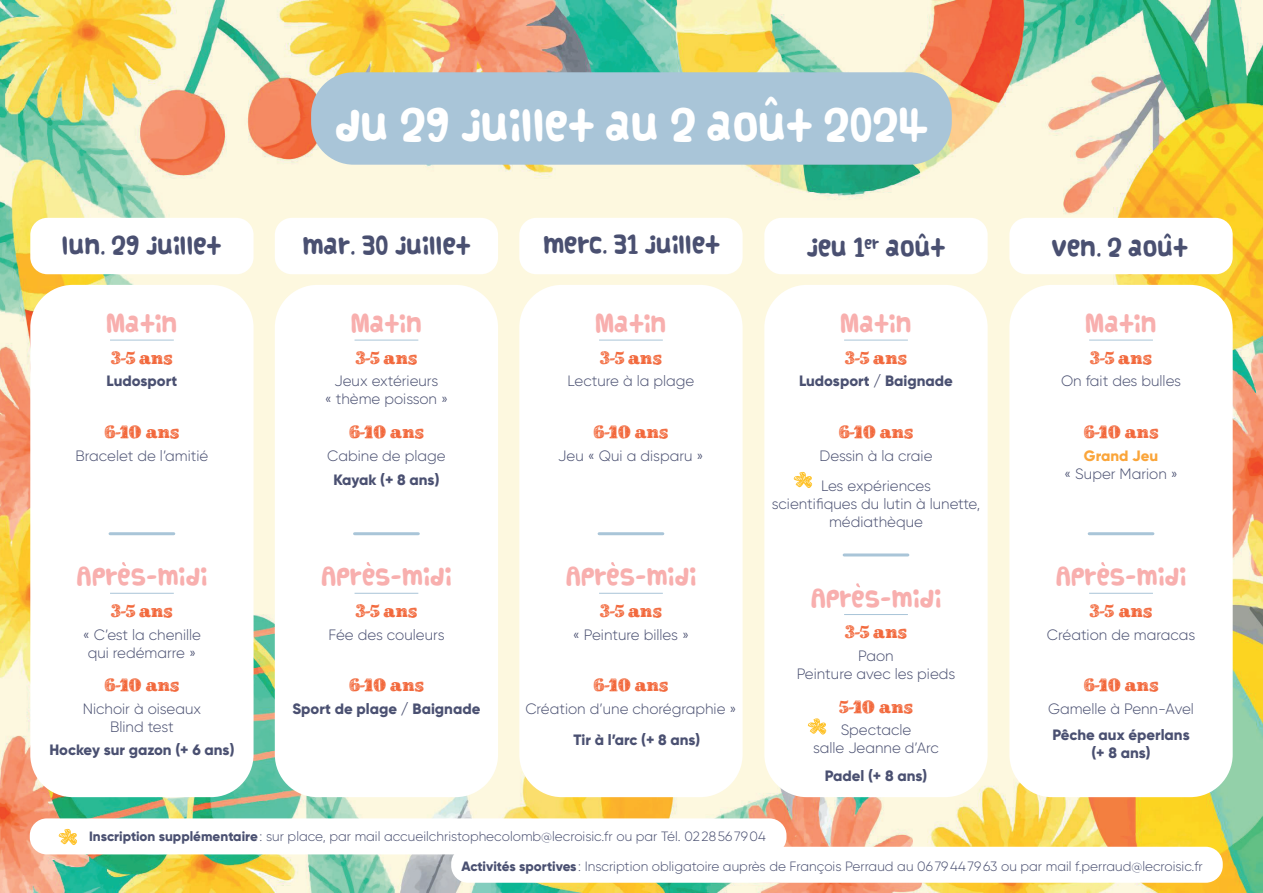
<style>
.page{position:relative;width:1263px;height:893px;background:#fff}
.page>*{position:absolute;margin:0;border:0;box-sizing:border-box;transform-origin:0 0}
.t1{font:51.3px "School Book New";color:#fec126}
.t2{font:34.5px "Vanilla";color:#fff}
.t3{font:19.5px "Vanilla";color:#f8afae}
.t4{font:19.5px "Vanilla";color:#4a5071}
.t5{font:18px "School Book New";color:#f2673a}
.t6{font:300 15px/18px "Gilroy";color:#4a5071;text-align:center}
.t7{font:800 15px/18px "Gilroy";color:#4a5071;text-align:center}
.t8{font:800 15px "Gilroy";color:#faa53a}
.t9{font:300 13.5px "Gilroy";color:#4a5071}
.s1{font-weight:800}
</style>
<div class="page">
<img style="left:0;top:0;width:1263px;height:893px">
<div style="left:30px;top:218px;width:224px;height:56px;background:#fff;border-radius:17px"></div>
<div style="left:275px;top:218px;width:223px;height:56px;background:#fff;border-radius:17px"></div>
<div style="left:519px;top:218px;width:223px;height:56px;background:#fff;border-radius:17px"></div>
<div style="left:764px;top:218px;width:224px;height:56px;background:#fff;border-radius:17px"></div>
<div style="left:1009px;top:218px;width:224px;height:56px;background:#fff;border-radius:17px"></div>
<div style="left:275px;top:285px;width:223px;height:512px;background:#fff;border-radius:43px"></div>
<div style="left:764px;top:285px;width:224px;height:512px;background:#fff;border-radius:43px"></div>
<div style="left:30px;top:285px;width:224px;height:512px;background:#fff;border-radius:43px"></div>
<div style="left:1009px;top:285px;width:224px;height:512px;background:#fff;border-radius:43px"></div>
<svg style="left:122px;top:562px;width:4px;height:4px"></svg>
<svg style="left:856px;top:583px;width:4px;height:4px"></svg>
<svg style="left:1101px;top:562px;width:4px;height:4px"></svg>
<hr style="left:355px;top:340px;width:63px;height:1px;background:#a9c5d8">
<hr style="left:110px;top:340px;width:64px;height:1px;background:#a9c5d8">
<hr style="left:844px;top:340px;width:64px;height:1px;background:#a9c5d8">
<hr style="left:1089px;top:340px;width:64px;height:1px;background:#a9c5d8">
<hr style="left:355px;top:593px;width:63px;height:1px;background:#a9c5d8">
<hr style="left:110px;top:593px;width:64px;height:1px;background:#a9c5d8">
<hr style="left:844px;top:614px;width:64px;height:1px;background:#a9c5d8">
<hr style="left:1089px;top:593px;width:64px;height:1px;background:#a9c5d8">
<hr style="left:355px;top:532px;width:63px;height:3px;background:#a9c5d8">
<hr style="left:110px;top:532px;width:64px;height:3px;background:#a9c5d8">
<hr style="left:844px;top:553px;width:64px;height:3px;background:#a9c5d8">
<hr style="left:1089px;top:532px;width:64px;height:3px;background:#a9c5d8">
<div style="left:311px;top:72px;width:641px;height:93px;background:#a9c5d8;border-radius:43px"></div>
<div style="left:519px;top:285px;width:223px;height:512px;background:#fff;border-radius:43px"></div>
<svg style="left:611px;top:562px;width:4px;height:4px"></svg>
<hr style="left:599px;top:340px;width:64px;height:1px;background:#a9c5d8">
<hr style="left:599px;top:593px;width:64px;height:1px;background:#a9c5d8">
<hr style="left:599px;top:532px;width:64px;height:3px;background:#a9c5d8">
<div style="left:30px;top:818px;width:756px;height:36px;background:#fff;border-radius:17px"></div>
<div style="left:451px;top:847px;width:772px;height:36px;background:#fff;border-radius:17px"></div>
<h2 class="t2" style="left:764px;top:95px;width:15px">^</h2>
<h2 class="t2" style="left:335px;top:106px;width:595px">du 29 juillet au 2 aout 2024</h2>
<h3 class="t4" style="left:918px;top:233px;width:9px">^</h3>
<h3 class="t4" style="left:1052px;top:237px;width:138px">ven. 2 aout^</h3>
<h3 class="t4" style="left:62px;top:235px;width:161px">lun. 29 juillet</h3>
<h3 class="t4" style="left:303px;top:235px;width:169px">mar. 30 juillet</h3>
<h3 class="t4" style="left:543px;top:234px;width:178px">merc. 31 juillet</h3>
<h3 class="t4" style="left:807px;top:237px;width:140px">jeu 1<sup>er</sup> aout</h3>
<h3 class="t3" style="left:106px;top:313px;width:73px">Matin</h3>
<h3 class="t3" style="left:351px;top:313px;width:73px">Matin</h3>
<h3 class="t3" style="left:840px;top:313px;width:73px">Matin</h3>
<h3 class="t3" style="left:1085px;top:313px;width:73px">Matin</h3>
<h3 class="t3" style="left:595px;top:313px;width:73px">Matin</h3>
<p class="t5" style="left:111px;top:348px;width:64px">3-5 ans</p>
<p class="t5" style="left:355px;top:348px;width:64px">3-5 ans</p>
<p class="t5" style="left:845px;top:348px;width:64px">3-5 ans</p>
<p class="t5" style="left:1090px;top:348px;width:64px">3-5 ans</p>
<p class="t5" style="left:600px;top:348px;width:64px">3-5 ans</p>
<p class="t7" style="left:107px;top:372px;width:72px">Ludosport</p>
<p class="t7" style="left:799px;top:372px;width:155px">Ludosport / Baignade</p>
<p class="t6" style="left:1061px;top:372px;width:122px">On fait des bulles</p>
<p class="t6" style="left:567px;top:372px;width:128px">Lecture à la plage</p>
<p class="t6" style="left:325px;top:372px;width:125px">Jeux extérieurs<br>« thème poisson »</p>
<p class="t5" style="left:104px;top:422px;width:77px">6-10 ans</p>
<p class="t5" style="left:349px;top:422px;width:77px">6-10 ans</p>
<p class="t5" style="left:838px;top:422px;width:77px">6-10 ans</p>
<p class="t5" style="left:1083px;top:422px;width:77px">6-10 ans</p>
<p class="t5" style="left:593px;top:422px;width:77px">6-10 ans</p>
<p class="t6" style="left:76px;top:446px;width:134px">Bracelet de l’amitié</p>
<p class="t6" style="left:819px;top:440px;width:114px;line-height:30px;text-align:left">Dessin à la craie<br>Les expériences</p>
<p class="t6" style="left:772px;top:494px;width:210px">scientifiques du lutin à lunette, médiathèque</p>
<p class="t6" style="left:327px;top:446px;width:120px">Cabine de plage</p>
<p class="t6" style="left:558px;top:446px;width:147px">Jeu « Qui a disparu »</p>
<h1 class="t1" style="left:797px;top:468px;width:16px">*</h1>
<p class="t7" style="left:333px;top:470px;width:108px">Kayak (+ 8 ans)</p>
<p class="t8" style="left:1084px;top:446px;width:76px">Grand Jeu</p>
<p class="t6" style="left:1064px;top:464px;width:115px">« Super Marion »</p>
<h3 class="t3" style="left:77px;top:566px;width:132px">Apres-midi</h3>
<h3 class="t3" style="left:321px;top:566px;width:132px">Apres-midi</h3>
<p class="t5" style="left:111px;top:601px;width:64px">3-5 ans</p>
<p class="t5" style="left:355px;top:601px;width:64px">3-5 ans</p>
<h3 class="t3" style="left:566px;top:566px;width:132px">Apres-midi</h3>
<p class="t5" style="left:600px;top:601px;width:64px">3-5 ans</p>
<h3 class="t3" style="left:811px;top:587px;width:132px">Apres-midi</h3>
<h3 class="t3" style="left:1056px;top:566px;width:132px">Apres-midi</h3>
<p class="t5" style="left:1089px;top:601px;width:65px">3-5 ans</p>
<p class="t5" style="left:845px;top:622px;width:64px">3-5 ans</p>
<p class="t6" style="left:83px;top:625px;width:120px">« C’est la chenille</p>
<p class="t6" style="left:328px;top:625px;width:118px">Fée des couleurs</p>
<p class="t6" style="left:88px;top:643px;width:110px">qui redémarre »</p>
<p class="t6" style="left:797px;top:646px;width:160px">Paon<br>Peinture avec les pieds</p>
<p class="t6" style="left:573px;top:625px;width:118px">« Peinture billes »</p>
<p class="t5" style="left:104px;top:675px;width:77px">6-10 ans</p>
<p class="t5" style="left:349px;top:675px;width:77px">6-10 ans</p>
<p class="t5" style="left:593px;top:675px;width:77px">6-10 ans</p>
<p class="t6" style="left:1047px;top:625px;width:150px">Création de maracas</p>
<p class="t5" style="left:1083px;top:675px;width:77px">6-10 ans</p>
<p class="t6" style="left:83px;top:700px;width:120px">Nichoir à oiseaux<br>Blind test</p>
<p class="t7" style="left:49px;top:740px;width:187px">Hockey sur gazon (+ 6 ans)</p>
<p class="t7" style="left:292px;top:700px;width:189px">Sport de plage / Baignade</p>
<p class="t6" style="left:525px;top:700px;width:213px">Création d’une chorégraphie »</p>
<p class="t7" style="left:573px;top:731px;width:129px">Tir à l’arc (+ 8 ans)</p>
<p class="t5" style="left:839px;top:697px;width:76px">5-10 ans</p>
<h1 class="t1" style="left:811px;top:714px;width:16px">*</h1>
<p class="t6" style="left:813px;top:721px;width:127px">Spectacle<br>salle Jeanne d’Arc</p>
<p class="t6" style="left:1048px;top:700px;width:147px">Gamelle à Penn-Avel</p>
<p class="t7" style="left:1052px;top:725px;width:139px">Pêche aux éperlans (+ 8 ans)</p>
<p class="t7" style="left:825px;top:767px;width:104px">Padel (+ 8 ans)</p>
<h1 class="t1" style="left:62px;top:825px;width:16px">*</h1>
<p class="t9" style="left:89px;top:828px;width:678px"><span class="s1">Inscription supplémentaire</span>: sur place, par mail accueilchristophecolomb@lecroisic.fr ou par Tél. 0228567904</p>
<p class="t9" style="left:461px;top:858px;width:743px"><span class="s1">Activités sportives</span> : Inscription obligatoire auprès de François Perraud au 0679447963 ou par mail f.perraud@lecroisic.fr</p>
</div>
